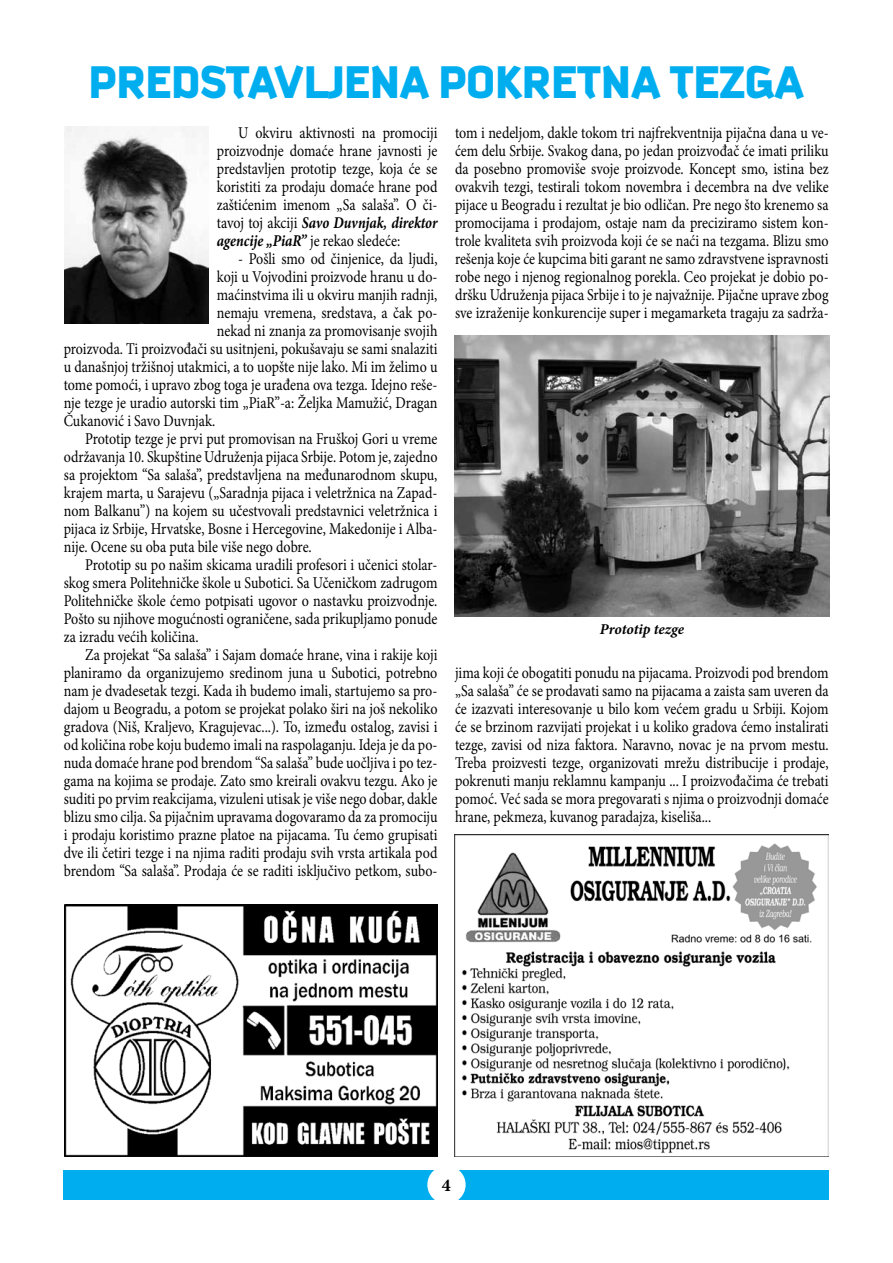
<style>
.page{position:relative;width:893px;height:1263px;background:#fff}
.page>*{position:absolute;margin:0;border:0;box-sizing:border-box;transform-origin:0 0}
.t1{font:900 49.5px "Kautiva Pro";letter-spacing:-.02em;color:#00aeef}
.t2{font:700 18px "Minion Pro";color:#000}
.t3{font:16.5px/18px "Minion Pro";color:#000;text-align:justify;scale:.85 1}
.t4{font:italic 700 15px "Minion Pro";letter-spacing:-.005em;color:#000}
.s1{font-weight:700;font-style:italic}
</style>
<div class="page">
<div style="left:64px;top:1170px;width:765px;height:29px;background:#00aeef"></div>
<div style="left:427px;top:1165px;width:39px;height:39px;background:#fff;border-radius:50%"></div>
<img style="left:64px;top:126px;width:144px;height:198px">
<img style="left:455px;top:336px;width:374px;height:281px">
<img style="left:64px;top:904px;width:373px;height:253px">
<img style="left:455px;top:834px;width:374px;height:322px">
<h1 class="t1" style="left:88px;top:54px;width:718px">PREDSTAVLJENA POKRETNA TEZGA</h1>
<p class="t3" style="left:217px;top:124px;width:261px;text-indent:21px">U okviru aktivnosti na promociji proizvodnje domaće hrane javnosti je predstavljen prototip tezge, koja će se koristiti za prodaju domaće hrane pod zaštićenim imenom „Sa salaša”. O či&shy;tavoj toj akciji <span class="s1">Savo Duvnjak, direktor agencije „PiaR”</span> je rekao sledeće:</p>
<p class="t3" style="left:238px;top:250px;width:236px">- Pošli smo od činjenice, da ljudi,</p>
<p class="t3" style="left:217px;top:268px;width:261px">koji u Vojvodini proizvode hranu u do-</p>
<p class="t3" style="left:217px;top:286px;width:261px">maćinstvima ili u okviru manjih radnji,</p>
<p class="t3" style="left:217px;top:304px;width:261px">nemaju vremena, sredstava, a čak po-</p>
<p class="t3" style="left:217px;top:322px;width:261px">nekad ni znanja za promovisanje svojih</p>
<p class="t3" style="left:64px;top:340px;width:441px">proizvoda. Ti proizvođači su usitnjeni, pokušavaju se sami snalaziti</p>
<p class="t3" style="left:64px;top:358px;width:441px">u današnjoj tržišnoj utakmici, a to uopšte nije lako. Mi im želimo u</p>
<p class="t3" style="left:64px;top:376px;width:441px">tome pomoći, i upravo zbog toga je urađena ova tezga. Idejno reše-</p>
<p class="t3" style="left:64px;top:394px;width:441px">nje tezge je uradio autorski tim „PiaR”-a: Željka Mamužić, Dragan</p>
<p class="t3" style="left:64px;top:412px;width:180px">Čukanović i Savo Duvnjak.</p>
<p class="t3" style="left:85px;top:430px;width:416px">Prototip tezge je prvi put promovisan na Fruškoj Gori u vreme</p>
<p class="t3" style="left:64px;top:448px;width:441px">održavanja 10. Skupštine Udruženja pijaca Srbije. Potom je, zajedno</p>
<p class="t3" style="left:64px;top:466px;width:441px">sa projektom “Sa salaša”, predstavljena na međunarodnom skupu,</p>
<p class="t3" style="left:64px;top:484px;width:441px">krajem marta, u Sarajevu („Saradnja pijaca i veletržnica na Zapad-</p>
<p class="t3" style="left:64px;top:502px;width:441px">nom Balkanu”) na kojem su učestvovali predstavnici veletržnica i</p>
<p class="t3" style="left:64px;top:520px;width:441px">pijaca iz Srbije, Hrvatske, Bosne i Hercegovine, Makedonije i Alba-</p>
<p class="t3" style="left:64px;top:538px;width:293px">nije. Ocene su oba puta bile više nego dobre.</p>
<p class="t3" style="left:85px;top:556px;width:416px">Prototip su po našim skicama uradili profesori i učenici stolar-</p>
<p class="t3" style="left:64px;top:574px;width:441px">skog smera Politehničke škole u Subotici. Sa Učeničkom zadrugom</p>
<p class="t3" style="left:64px;top:592px;width:441px">Politehničke škole ćemo potpisati ugovor o nastavku proizvodnje.</p>
<p class="t3" style="left:64px;top:610px;width:441px">Pošto su njihove mogućnosti ograničene, sada prikupljamo ponude</p>
<p class="t3" style="left:64px;top:628px;width:160px">za izradu većih količina.</p>
<p class="t3" style="left:85px;top:646px;width:416px">Za projekat “Sa salaša” i Sajam domaće hrane, vina i rakije koji</p>
<p class="t3" style="left:64px;top:664px;width:441px">planiramo da organizujemo sredinom juna u Subotici, potrebno</p>
<p class="t3" style="left:64px;top:682px;width:441px">nam je dvadesetak tezgi. Kada ih budemo imali, startujemo sa pro-</p>
<p class="t3" style="left:64px;top:700px;width:441px">dajom u Beogradu, a potom se projekat polako širi na još nekoliko</p>
<p class="t3" style="left:64px;top:718px;width:441px">gradova (Niš, Kraljevo, Kragujevac...). To, između ostalog, zavisi i</p>
<p class="t3" style="left:64px;top:736px;width:441px">od količina robe koju budemo imali na raspolaganju. Ideja je da po-</p>
<p class="t3" style="left:64px;top:754px;width:441px">nuda domaće hrane pod brendom “Sa salaša” bude uočljiva i po tez-</p>
<p class="t3" style="left:64px;top:772px;width:441px">gama na kojima se prodaje. Zato smo kreirali ovakvu tezgu. Ako je</p>
<p class="t3" style="left:64px;top:790px;width:441px">suditi po prvim reakcijama, vizuleni utisak je više nego dobar, dakle</p>
<p class="t3" style="left:64px;top:808px;width:441px">blizu smo cilja. Sa pijačnim upravama dogovaramo da za promociju</p>
<p class="t3" style="left:64px;top:826px;width:441px">i prodaju koristimo prazne platoe na pijacama. Tu ćemo grupisati</p>
<p class="t3" style="left:64px;top:844px;width:441px">dve ili četiri tezge i na njima raditi prodaju svih vrsta artikala pod</p>
<p class="t3" style="left:64px;top:862px;width:441px">brendom “Sa salaša”. Prodaja će se raditi isključivo petkom, subo-</p>
<p class="t3" style="left:455px;top:124px;width:441px">tom i nedeljom, dakle tokom tri najfrekventnija pijačna dana u ve&shy;ćem delu Srbije. Svakog dana, po jedan proizvođač će imati priliku da posebno promoviše svoje proizvode. Koncept smo, istina bez ovakvih tezgi, testirali tokom novembra i decembra na dve velike pijace u Beogradu i rezultat je bio odličan. Pre nego što krenemo sa promocijama i prodajom, ostaje nam da preciziramo sistem kon&shy;trole kvaliteta svih proizvoda koji će se naći na tezgama. Blizu smo rešenja koje će kupcima biti garant ne samo zdravstvene ispravnosti robe nego i njenog regionalnog porekla. Ceo projekat je dobio po&shy;dršku Udruženja pijaca Srbije i to je najvažnije. Pijačne uprave zbog sve izraženije konkurencije super i megamarketa tragaju za sadrža-</p>
<p class="t4" style="left:600px;top:618px;width:86px">Prototip tezge</p>
<p class="t3" style="left:455px;top:664px;width:441px">jima koji će obogatiti ponudu na pijacama. Proizvodi pod brendom „Sa salaša” će se prodavati samo na pijacama a zaista sam uveren da će izazvati interesovanje u bilo kom većem gradu u Srbiji. Kojom će se brzinom razvijati projekat i u koliko gradova ćemo instalirati tezge, zavisi od niza faktora. Naravno, novac je na prvom mestu.<br>Treba proizvesti tezge, organizovati mrežu distribucije i prodaje, pokrenuti manju reklamnu kampanju ... I proizvođačima će trebati pomoć. Već sada se mora pregovarati s njima o proizvodnji domaće hrane, pekmeza, kuvanog paradajza, kiseliša...</p>
<p class="t2" style="left:442px;top:1173px;width:10px">4</p>
</div>
